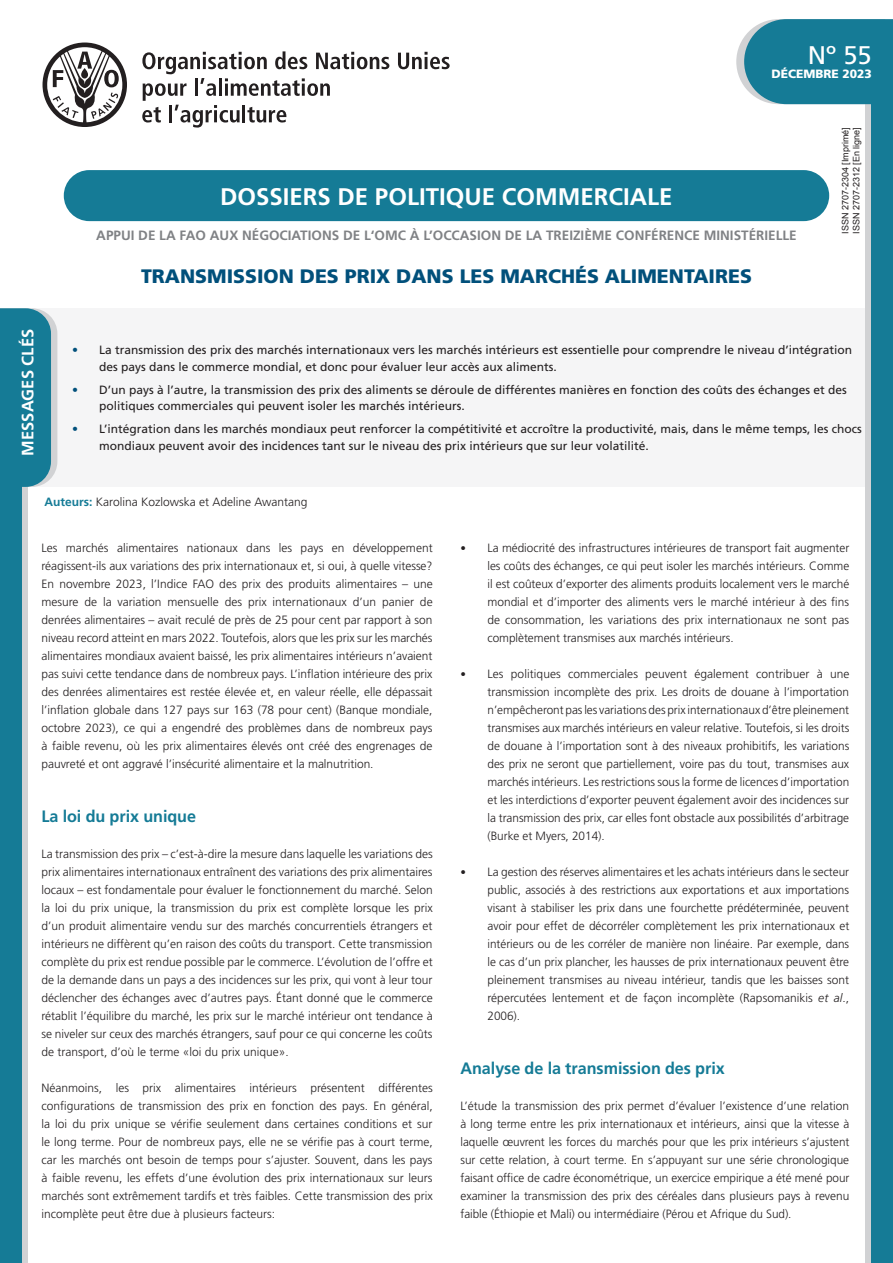
<style>
.page{position:relative;width:893px;height:1263px;background:#fff}
.page>*{position:absolute;margin:0;border:0;box-sizing:border-box;transform-origin:0 0}
.t1{font:25.5px "Frutiger LT Std";color:#fff}
.t2{font:700 24px "Frutiger LT Std";color:#fff}
.t3{font:900 19.5px "Frutiger LT Std";color:#01507b}
.t4{font:700 16.5px "Frutiger LT Std";letter-spacing:-.005em;color:#157b96}
.t5{font:700 16.5px "Frutiger LT Std";color:#fff}
.t6{font:700 13.5px "Frutiger LT Std";color:#808285}
.t7{font:300 12px/18px "Frutiger LT Std";color:#231f20;text-align:justify}
.t8{font:12px/16.5px "Frutiger LT Std";color:#231f20}
.t9{font:900 12px "Frutiger LT Std";color:#fff}
.t10{font:9px/10.8px "Arial";color:#231f20}
.s1{font-weight:300;color:#01507b}
.s2{font-weight:700;color:#157b96}
.s3{font-size:11.25px}
.s4{font-style:italic}
</style>
<div class="page">
<div style="left:0;top:308px;width:893px;height:179px;background:#f5f5f6"></div>
<div style="left:0;top:449px;width:28px;height:814px;background:linear-gradient(to bottom,#d1d2d4,#d1d2d4)"></div>
<svg style="left:865px;top:104px;width:7px;height:1159px;background:#b6c5cb"></svg>
<div style="left:872px;top:87px;width:21px;height:1176px;background:#157b96"></div>
<svg style="left:0;top:308px;width:57px;height:179px;background:#2f879f"></svg>
<svg style="left:736px;top:19px;width:157px;height:85px;background:#2c879f"></svg>
<svg style="left:43px;top:43px;width:84px;height:84px"></svg>
<svg style="left:398px;top:52px;width:52px;height:17px"></svg>
<svg style="left:142px;top:51px;width:247px;height:77px"></svg>
<div style="left:0;top:478px;width:21px;height:785px;background:#157b96"></div>
<div style="left:64px;top:170px;width:765px;height:51px;background:#157b96;border-radius:26px"></div>
<h1 class="t1" style="left:808px;top:40px;width:65px">No 55</h1>
<p class="t9" style="left:771px;top:67px;width:102px">DÉCEMBRE 2023</p>
<h2 class="t2" style="left:220px;top:182px;width:454px">DOSSIERS DE POLITIQUE COMMERCIALE</h2>
<p class="t6" style="left:96px;top:227px;width:702px">APPUI DE LA FAO AUX NÉGOCIATIONS DE L‘OMC À L’OCCASION DE LA TREIZIÈME CONFÉRENCE MINISTÉRIELLE</p>
<h3 class="t3" style="left:141px;top:264px;width:612px">TRANSMISSION DES PRIX DANS LES MARCHÉS ALIMENTAIRES</h3>
<p class="t10" style="left:840px;top:234px;width:108px;rotate:-90deg">ISSN 2707-2304 [Imprimé]<br>ISSN 2707-2312 [En ligne]</p>
<h3 class="t5" style="left:18px;top:456px;width:128px;rotate:-90deg">MESSAGES CLÉS</h3>
<p class="t8" style="left:99px;top:342px;width:754px;text-indent:-27px"><span class="s1">•</span> La transmission des prix des marchés internationaux vers les marchés intérieurs est essentielle pour comprendre le niveau d’intégration des pays dans le commerce mondial, et donc pour évaluer leur accès aux aliments.</p>
<p class="t8" style="left:99px;top:381px;width:749px;text-indent:-27px"><span class="s1">•</span> D’un pays à l’autre, la transmission des prix des aliments se déroule de différentes manières en fonction des coûts des échanges et des politiques commerciales qui peuvent isoler les marchés intérieurs.</p>
<p class="t8" style="left:72px;top:421px;width:791px"><span class="s1">•</span> L’intégration dans les marchés mondiaux peut renforcer la compétitivité et accroître la productivité, mais, dans le même temps, les chocs</p>
<p class="t8" style="left:99px;top:437px;width:551px">mondiaux peuvent avoir des incidences tant sur le niveau des prix intérieurs que sur leur volatilité.</p>
<p class="t7" style="left:45px;top:493px;width:264px"><span class="s2">Auteurs:</span> Karolina Kozlowska et Adeline Awantang</p>
<p class="t7" style="left:41px;top:539px;width:393px">Les marchés alimentaires nationaux dans les pays en développement réagissent-ils aux variations des prix internationaux et, si oui, à quelle vitesse?<br>En novembre 2023, l’Indice FAO des prix des produits alimentaires – une mesure de la variation mensuelle des prix internationaux d’un panier de denrées alimentaires – avait reculé de près de 25 pour cent par rapport à son niveau record atteint en mars 2022. Toutefois, alors que les prix sur les marchés alimentaires mondiaux avaient baissé, les prix alimentaires intérieurs n’avaient pas suivi cette tendance dans de nombreux pays. L’inflation intérieure des prix des denrées alimentaires est restée élevée et, en valeur réelle, elle dépassait l’inflation globale dans 127 pays sur 163 (78 pour cent) (Banque mondiale, octobre 2023), ce qui a engendré des problèmes dans de nombreux pays à faible revenu, où les prix alimentaires élevés ont créé des engrenages de pauvreté et ont aggravé l’insécurité alimentaire et la malnutrition.</p>
<h3 class="t4" style="left:41px;top:806px;width:156px">La loi du prix unique</h3>
<p class="t7" style="left:41px;top:845px;width:393px">La transmission des prix – c’est-à-dire la mesure dans laquelle les variations des prix alimentaires internationaux entraînent des variations des prix alimentaires locaux – est fondamentale pour évaluer le fonctionnement du marché. Selon la loi du prix unique, la transmission du prix est complète lorsque les prix d’un produit alimentaire vendu sur des marchés concurrentiels étrangers et intérieurs ne diffèrent qu’en raison des coûts du transport. Cette transmission complète du prix est rendue possible par le commerce. L’évolution de l’offre et de la demande dans un pays a des incidences sur les prix, qui vont à leur tour déclencher des échanges avec d’autres pays. Étant donné que le commerce rétablit l’équilibre du marché, les prix sur le marché intérieur ont tendance à se niveler sur ceux des marchés étrangers, sauf pour ce qui concerne les coûts de transport, d’où le terme «loi du prix unique».</p>
<p class="t7" style="left:41px;top:1079px;width:393px">Néanmoins, les prix alimentaires intérieurs présentent différentes configurations de transmission des prix en fonction des pays. En général, la loi du prix unique se vérifie seulement dans certaines conditions et sur le long terme. Pour de nombreux pays, elle ne se vérifie pas à court terme, car les marchés ont besoin de temps pour s’ajuster. Souvent, dans les pays à faible revenu, les effets d’une évolution des prix internationaux sur leurs marchés sont extrêmement tardifs et très faibles. Cette transmission des prix incomplète peut être due à plusieurs facteurs:</p>
<p class="t7" style="left:487px;top:539px;width:363px;text-indent:-27px"><span class="s3">•</span> La médiocrité des infrastructures intérieures de transport fait augmenter les coûts des échanges, ce qui peut isoler les marchés intérieurs. Comme il est coûteux d’exporter des aliments produits localement vers le marché mondial et d’importer des aliments vers le marché intérieur à des fins de consommation, les variations des prix internationaux ne sont pas complètement transmises aux marchés intérieurs.</p>
<p class="t7" style="left:487px;top:665px;width:363px;text-indent:-27px"><span class="s3">•</span> Les politiques commerciales peuvent également contribuer à une transmission incomplète des prix. Les droits de douane à l’importation n’empêcheront pas les variations des prix internationaux d’être pleinement transmises aux marchés intérieurs en valeur relative. Toutefois, si les droits de douane à l’importation sont à des niveaux prohibitifs, les variations des prix ne seront que partiellement, voire pas du tout, transmises aux marchés intérieurs. Les restrictions sous la forme de licences d’importation et les interdictions d’exporter peuvent également avoir des incidences sur la transmission des prix, car elles font obstacle aux possibilités d’arbitrage (Burke et Myers, 2014).</p>
<p class="t7" style="left:487px;top:863px;width:363px;text-indent:-27px"><span class="s3">•</span> La gestion des réserves alimentaires et les achats intérieurs dans le secteur public, associés à des restrictions aux exportations et aux importations visant à stabiliser les prix dans une fourchette prédéterminée, peuvent avoir pour effet de décorréler complètement les prix internationaux et intérieurs ou de les corréler de manière non linéaire. Par exemple, dans le cas d’un prix plancher, les hausses de prix internationaux peuvent être pleinement transmises au niveau intérieur, tandis que les baisses sont répercutées lentement et de façon incomplète (Rapsomanikis <span class="s4">et al</span>., 2006).</p>
<h3 class="t4" style="left:460px;top:1058px;width:266px">Analyse de la transmission des prix</h3>
<p class="t7" style="left:460px;top:1097px;width:390px">L’étude la transmission des prix permet d’évaluer l’existence d’une relation à long terme entre les prix internationaux et intérieurs, ainsi que la vitesse à laquelle œuvrent les forces du marchés pour que les prix intérieurs s’ajustent sur cette relation, à court terme. En s’appuyant sur une série chronologique faisant office de cadre économétrique, un exercice empirique a été mené pour examiner la transmission des prix des céréales dans plusieurs pays à revenu faible (Éthiopie et Mali) ou intermédiaire (Pérou et Afrique du Sud).</p>
</div>
